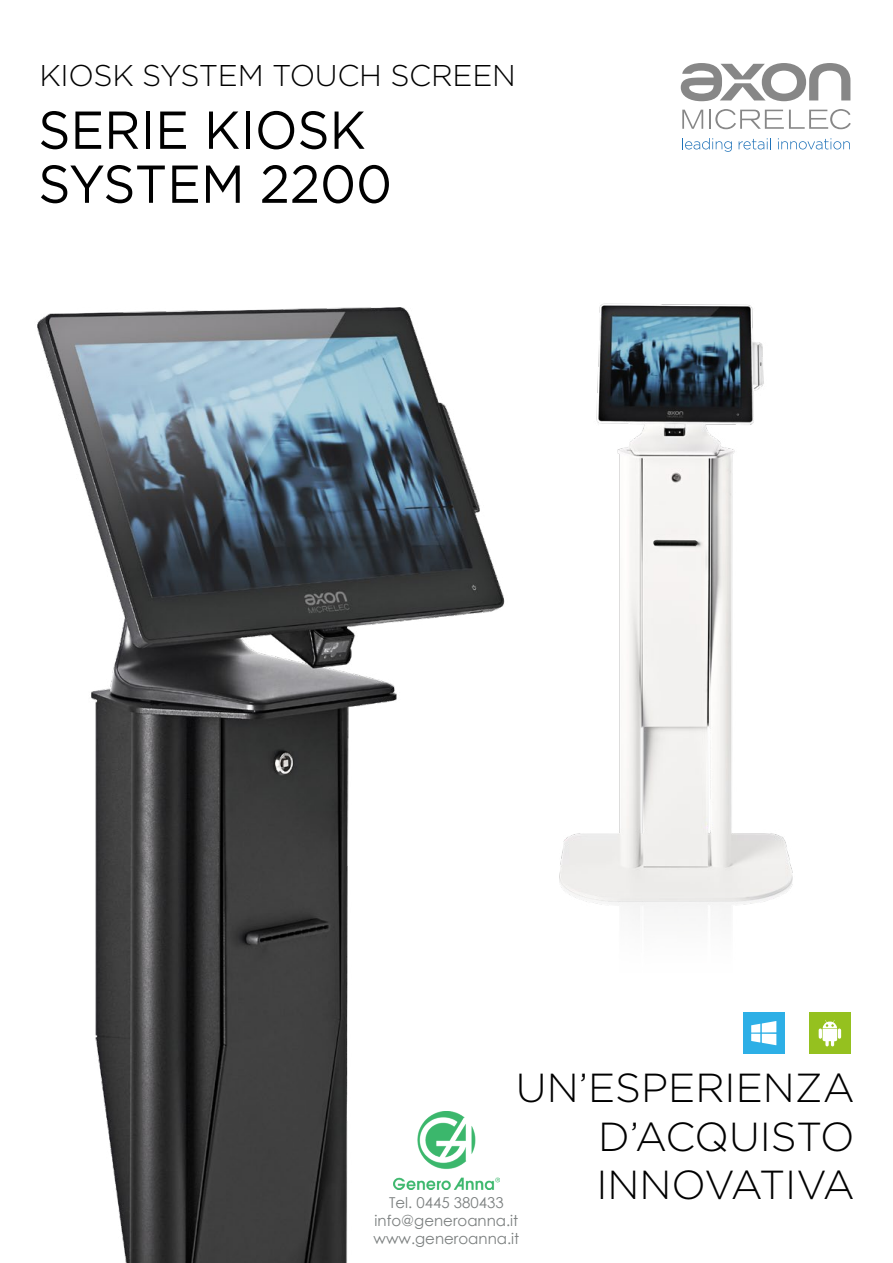
<style>
.page{position:relative;width:893px;height:1263px;background:#fff}
.page>*{position:absolute;margin:0;border:0;box-sizing:border-box;transform-origin:0 0}
.t1{font:53.25px/54px "Gotham";color:#000;scale:.95 1}
.t2{font:300 40.5px/48.6px "Gotham";color:#000;text-align:justify}
.t3{font:300 30px "Gotham";letter-spacing:-.01em;color:#000}
.t4{font:15px/18px "Century Gothic";color:#7c8080;text-align:center}
</style>
<div class="page">
<img style="left:560px;top:303px;width:233px;height:569px">
<img style="left:37px;top:307px;width:468px;height:956px">
<div style="left:559px;top:872px;width:235px;height:134px;background:linear-gradient(to bottom,#f0f0ee,#fff)"></div>
<svg style="left:682px;top:138px;width:50px;height:14px"></svg>
<svg style="left:739px;top:138px;width:32px;height:11px"></svg>
<svg style="left:778px;top:138px;width:72px;height:11px"></svg>
<svg style="left:681px;top:63px;width:169px;height:38px"></svg>
<svg style="left:682px;top:110px;width:21px;height:19px"></svg>
<svg style="left:709px;top:109px;width:142px;height:20px"></svg>
<div style="left:743px;top:1012px;width:41px;height:42px;background:#2dafe6"></div>
<svg style="left:751px;top:1021px;width:25px;height:24px"></svg>
<div style="left:809px;top:1012px;width:41px;height:42px;background:#95c11f"></div>
<svg style="left:819px;top:1020px;width:22px;height:26px"></svg>
<img style="left:394px;top:1112px;width:105px;height:77px">
<h3 class="t3" style="left:39px;top:56px;width:478px">KIOSK SYSTEM TOUCH SCREEN</h3>
<h1 class="t1" style="left:38px;top:102px;width:374px">SERIE KIOSK<br>SYSTEM 2200</h1>
<h2 class="t2" style="left:596px;top:1062px;width:260px;text-indent:-80px">UN’ESPERIENZA D’ACQUISTO INNOVATIVA</h2>
<p class="t4" style="left:374px;top:1193px;width:147px">Tel. 0445 380433 info@generoanna.it www.generoanna.it</p>
</div>
